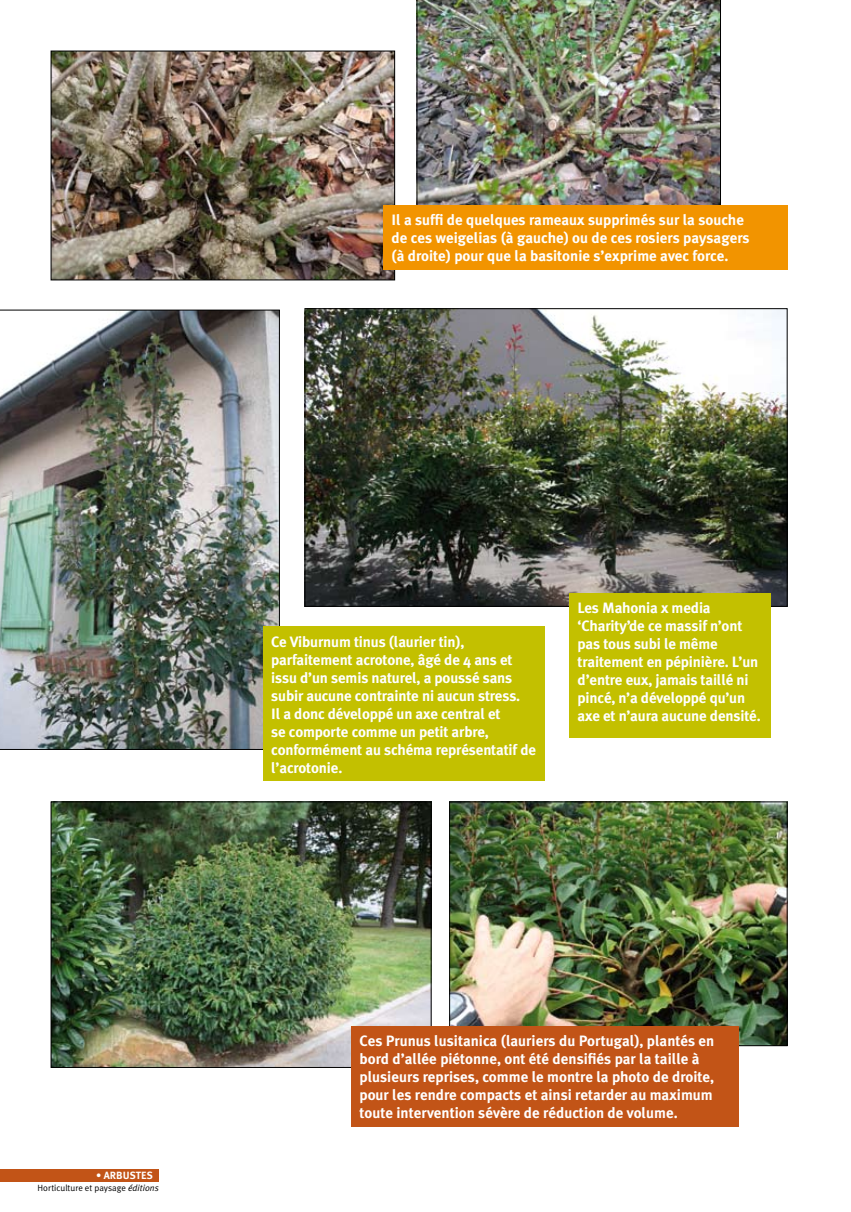
<style>
.page{position:relative;width:851px;height:1212px;background:#fff}
.page>*{position:absolute;margin:0;border:0;box-sizing:border-box;transform-origin:0 0}
.t1{font:700 15px/18px "Meta Plus";letter-spacing:-.005em;color:#fff}
.t2{font:700 10.5px "Meta Plus";color:#fff}
.t3{font:9px "Meta Plus Normal";color:#000}
.s1{font-style:italic}
</style>
<div class="page">
<div style="left:0;top:1169px;width:159px;height:13px;background:#c25417"></div>
<img style="left:53px;top:53px;width:340px;height:225px">
<div style="left:51px;top:51px;width:344px;height:229px;border:1px solid #000"></div>
<img style="left:0;top:310px;width:280px;height:440px">
<img style="left:451px;top:803px;width:334px;height:241px">
<div style="left:449px;top:801px;width:338px;height:245px;border:1px solid #000"></div>
<img style="left:53px;top:803px;width:376px;height:263px">
<div style="left:51px;top:801px;width:380px;height:267px;border:1px solid #000"></div>
<img style="left:416px;top:0;width:304px;height:205px">
<img style="left:306px;top:310px;width:479px;height:295px">
<div style="left:263px;top:626px;width:281px;height:155px;background:#c3c000"></div>
<div style="left:569px;top:593px;width:201px;height:145px;background:#c3c000"></div>
<div style="left:383px;top:205px;width:404px;height:65px;background:#f29400"></div>
<div style="left:351px;top:1026px;width:387px;height:101px;background:#c25417"></div>
<p class="t1" style="left:391px;top:211px;width:360px">Il a suffi de quelques rameaux supprimés sur la souche de ces weigelias (à gauche) ou de ces rosiers paysagers (à droite) pour que la basitonie s’exprime avec force.</p>
<p class="t2" style="left:96px;top:1169px;width:58px">• Arbustes</p>
<p class="t3" style="left:38px;top:1183px;width:123px">Horticulture et paysage <span class="s1">éditions</span></p>
<p class="t1" style="left:271px;top:632px;width:266px">Ce Viburnum tinus (laurier tin), parfaitement acrotone, âgé de 4 ans et issu d’un semis naturel, a poussé sans subir aucune contrainte ni aucun stress.<br>Il a donc développé un axe central et<br>se comporte comme un petit arbre, conformément au schéma représentatif de l’acrotonie.</p>
<p class="t1" style="left:577px;top:599px;width:185px">Les Mahonia x media ‘Charity’de ce massif n’ont pas tous subi le même traitement en pépinière. L’un d’entre eux, jamais taillé ni pincé, n’a développé qu’un axe et n’aura aucune densité.</p>
<p class="t1" style="left:359px;top:1032px;width:356px">Ces Prunus lusitanica (lauriers du Portugal), plantés en bord d’allée piétonne, ont été densifiés par la taille à plusieurs reprises, comme le montre la photo de droite, pour les rendre compacts et ainsi retarder au maximum toute intervention sévère de réduction de volume.</p>
</div>
